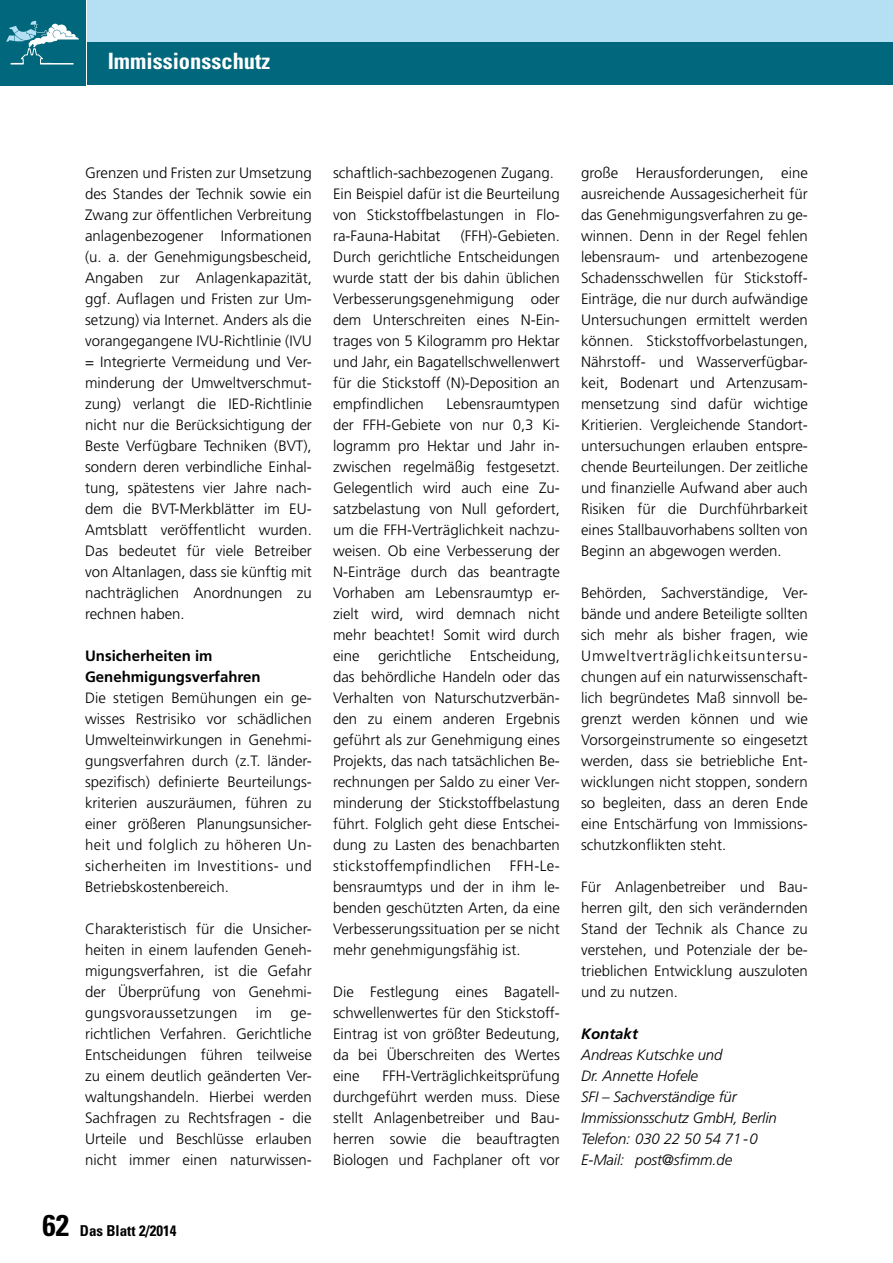
<style>
.page{position:relative;width:893px;height:1263px;background:#fff}
.page>*{position:absolute;margin:0;border:0;box-sizing:border-box;transform-origin:0 0}
.t1{font:700 condensed 22.5px "Univers";color:#fff}
.t2{font:300 15px/21px "Frutiger LT";color:#000;text-align:justify}
.t3{font:italic 300 15px/21px "Frutiger LT";letter-spacing:-.01em;color:#000}
.t4{font:700 15px/21px "Frutiger LT";color:#000}
.t5{font:700 condensed 15px "Univers";color:#000}
.t6{font:italic 700 15px "Frutiger LT";color:#000}
.s1{font-size:30px}
</style>
<div class="page">
<div style="left:87px;top:0;width:806px;height:43px;background:#b5e0f4"></div>
<div style="left:87px;top:43px;width:806px;height:42px;background:#00677c"></div>
<div style="left:0;top:0;width:85px;height:85px;background:#00677c"></div>
<svg style="left:6px;top:21px;width:73px;height:44px"></svg>
<h1 class="t1" style="left:108px;top:47px;width:164px">Immissionsschutz</h1>
<p class="t2" style="left:85px;top:163px;width:228px">Grenzen und Fristen zur Umsetzung des Standes der Technik sowie ein Zwang zur öffentlichen Verbreitung anlagenbezogener Informationen (u. a. der Genehmigungsbescheid, Angaben zur Anlagenkapazität, ggf. Auflagen und Fristen zur Um&shy;setzung) via Internet. Anders als die vorangegangene IVU-Richtlinie (IVU = Integrierte Vermeidung und Ver&shy;minderung der Umweltverschmut&shy;zung) verlangt die IED-Richtlinie nicht nur die Berücksichtigung der Beste Verfügbare Techniken (BVT), sondern deren verbindliche Einhal&shy;tung, spätestens vier Jahre nach&shy;dem die BVT-Merkblätter im EU-Amtsblatt veröffentlicht wurden.<br>Das bedeutet für viele Betreiber von Altanlagen, dass sie künftig mit nachträglichen Anordnungen zu rechnen haben.</p>
<p class="t4" style="left:85px;top:646px;width:177px">Unsicherheiten im<br>Genehmigungsverfahren</p>
<p class="t2" style="left:85px;top:688px;width:228px">Die stetigen Bemühungen ein ge&shy;wisses Restrisiko vor schädlichen Umwelteinwirkungen in Genehmi&shy;gungsverfahren durch (z.T. länder&shy;spezifisch) definierte Beurteilungs&shy;kriterien auszuräumen, führen zu einer größeren Planungsunsicher&shy;heit und folglich zu höheren Un&shy;sicherheiten im Investitions- und Betriebskostenbereich.</p>
<p class="t2" style="left:85px;top:919px;width:228px">Charakteristisch für die Unsicher&shy;heiten in einem laufenden Geneh&shy;migungsverfahren, ist die Gefahr der Überprüfung von Genehmi&shy;gungsvoraussetzungen im ge&shy;richtlichen Verfahren. Gerichtliche Entscheidungen führen teilweise zu einem deutlich geänderten Ver&shy;waltungshandeln. Hierbei werden Sachfragen zu Rechtsfragen - die Urteile und Beschlüsse erlauben nicht immer einen naturwissen-</p>
<p class="t5" style="left:43px;top:1221px;width:135px"><span class="s1">62</span> Das Blatt 2/2014</p>
<p class="t2" style="left:333px;top:163px;width:228px;text-align:left">schaftlich-sachbezogenen Zugang.<br>Ein Beispiel dafür ist die Beurteilung von Stickstoffbelastungen in Flo&shy;ra-Fauna-Habitat</p>
<p class="t2" style="left:333px;top:226px;width:228px;text-indent:128px">(FFH)-Gebieten.<br>Durch gerichtliche Entscheidungen wurde statt der bis dahin üblichen Verbesserungsgenehmigung oder dem Unterschreiten eines N-Ein&shy;trages von 5 Kilogramm pro Hektar und Jahr, ein Bagatellschwellenwert für die Stickstoff (N)-Deposition an empfindlichen</p>
<p class="t2" style="left:333px;top:394px;width:228px;text-indent:113px">Lebensraumtypen der FFH-Gebiete von nur 0,3 Ki&shy;logramm pro Hektar und Jahr in&shy;zwischen regelmäßig festgesetzt.<br>Gelegentlich wird auch eine Zu&shy;satzbelastung von Null gefordert, um die FFH-Verträglichkeit nachzu&shy;weisen. Ob eine Verbesserung der N-Einträge durch das beantragte Vorhaben am Lebensraumtyp er&shy;zielt wird, wird demnach nicht mehr beachtet! Somit wird durch eine gerichtliche Entscheidung, das behördliche Handeln oder das Verhalten von Naturschutzverbän&shy;den zu einem anderen Ergebnis geführt als zur Genehmigung eines Projekts, das nach tatsächlichen Be&shy;rechnungen per Saldo zu einer Ver&shy;minderung der Stickstoffbelastung führt. Folglich geht diese Entschei&shy;dung zu Lasten des benachbarten stickstoffempfindlichen FFH-Le&shy;bensraumtyps und der in ihm le&shy;benden geschützten Arten, da eine Verbesserungssituation per se nicht mehr genehmigungsfähig ist.</p>
<p class="t2" style="left:333px;top:982px;width:228px">Die Festlegung eines Bagatell&shy;schwellenwertes für den Stickstoff-Eintrag ist von größter Bedeutung, da bei Überschreiten des Wertes eine</p>
<p class="t2" style="left:333px;top:1066px;width:228px;text-indent:49px">FFH-Verträglichkeitsprüfung durchgeführt werden muss. Diese stellt Anlagenbetreiber und Bau&shy;herren sowie die beauftragten Biologen und Fachplaner oft vor</p>
<p class="t2" style="left:581px;top:163px;width:228px">große Herausforderungen, eine ausreichende Aussagesicherheit für das Genehmigungsverfahren zu ge&shy;winnen. Denn in der Regel fehlen lebensraum- und artenbezogene Schadensschwellen für Stickstoff-Einträge, die nur durch aufwändige Untersuchungen ermittelt werden können. Stickstoffvorbelastungen, Nährstoff- und Wasserverfügbar&shy;keit, Bodenart und Artenzusam&shy;mensetzung sind dafür wichtige Kritierien. Vergleichende Standort&shy;untersuchungen erlauben entspre&shy;chende Beurteilungen. Der zeitliche und finanzielle Aufwand aber auch Risiken für die Durchführbarkeit eines Stallbauvorhabens sollten von Beginn an abgewogen werden.</p>
<p class="t2" style="left:581px;top:583px;width:228px">Behörden, Sachverständige, Ver&shy;bände und andere Beteiligte sollten sich mehr als bisher fragen, wie Umweltverträglichkeitsuntersu&shy;chungen auf ein naturwissenschaft&shy;lich begründetes Maß sinnvoll be&shy;grenzt werden können und wie Vorsorgeinstrumente so eingesetzt werden, dass sie betriebliche Ent&shy;wicklungen nicht stoppen, sondern so begleiten, dass an deren Ende eine Entschärfung von Immissions&shy;schutzkonflikten steht.</p>
<p class="t2" style="left:581px;top:877px;width:228px">Für Anlagenbetreiber und Bau&shy;herren gilt, den sich verändernden Stand der Technik als Chance zu verstehen, und Potenziale der be&shy;trieblichen Entwicklung auszuloten und zu nutzen.</p>
<p class="t6" style="left:581px;top:1025px;width:58px">Kontakt</p>
<p class="t3" style="left:581px;top:1045px;width:197px">Andreas Kutschke und<br>Dr. Annette Hofele<br>SFI – Sachverständige für<br>Immissionsschutz GmbH, Berlin<br>Telefon: 030 22 50 54 71-0<br>E-Mail: post@sfimm.de</p>
</div>
